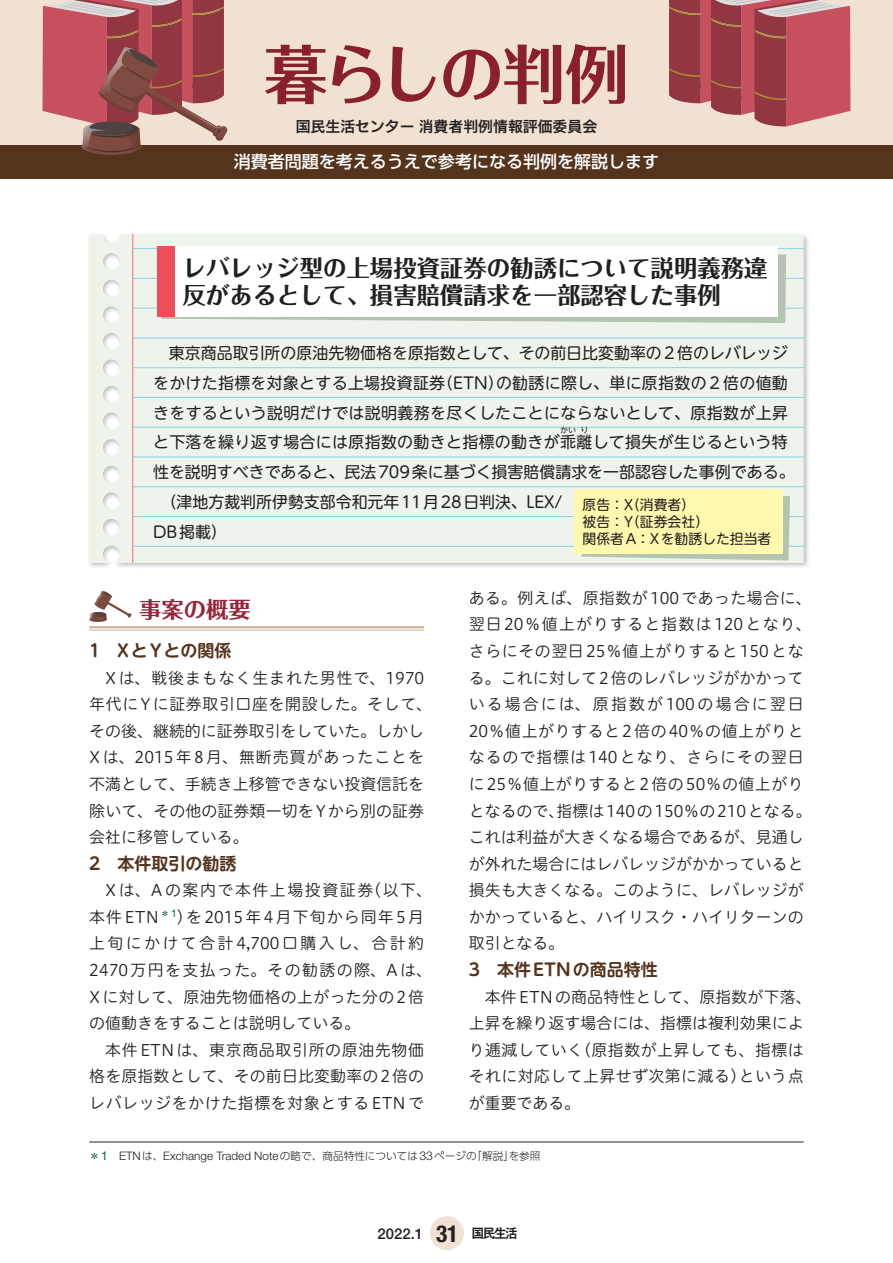
<style>
.page{position:relative;width:893px;height:1263px;background:#fff}
.page>*{position:absolute;margin:0;border:0;box-sizing:border-box;transform-origin:0 0}
.t1{font:700 63.75px "Folk Pro";letter-spacing:-.055em;color:#8a202b}
.t2{font:700 23.4px/26.5px "Folk Pro";color:#231f20}
.t3{font:700 22.35px "Folk Pro";color:#97253b}
.t4{font:500 16.95px "UD Shin Go Pro";color:#fff}
.t5{font:700 16.95px "UD Shin M Go Pro De";color:#55341d}
.t6{font:700 16.95px "UD Shin M Go Pro De";letter-spacing:.065em;color:#55341d}
.t7{font:15.9px/26.5px "Hiragino UD Sans R Std N W3";letter-spacing:.02em;color:#231f20}
.t8{font:15.9px/29.7px "UD Shin M Go Pro";color:#231f20;text-align:justify}
.t9{font:15.9px/26.5px "Hiragino UD Sans R Std N W3";letter-spacing:.085em;color:#231f20}
.t10{font:14.85px "Hiragino UD Sans F Std W6";color:#231f20}
.t11{font:500 14.85px "Helvetica Neue LT Std";color:#231f20}
.t12{font:13.8px/17px "UD Shin M Go Pro";color:#231f20}
.t13{font:300 10.65px "UD Shin Go Pro";color:#231f20}
.t14{font:7.95px "UD Shin M Go Pro";color:#231f20}
.s1{font-weight:400;color:#026442}
.s2{font-family:"Helvetica Neue LT Std";font-weight:400;font-size:12.15px;color:#026442}
.s3{font-family:"Helvetica Neue LT Std";font-size:11.7px}
.s4{font-family:"Helvetica Neue LT Std";font-size:12.15px}
.s5{font-weight:700;font-stretch:condensed;font-size:23.4px}
.s6{font-family:"Gothic MB101 Pro De";font-weight:700;font-size:12.75px}
</style>
<div class="page">
<div style="left:0;top:0;width:893px;height:179px;background:#f0e1d3"></div>
<div style="left:0;top:145px;width:893px;height:34px;background:#55341d"></div>
<svg style="left:669px;top:0;width:181px;height:127px;background:#b55a62"></svg>
<svg style="left:43px;top:0;width:185px;height:155px"></svg>
<div style="left:430px;top:1216px;width:34px;height:34px;background:#f0e1d3;border-radius:50%"></div>
<svg style="left:89px;top:590px;width:43px;height:32px"></svg>
<hr style="left:89px;top:626px;width:335px;height:2px;background:#cdaf97">
<hr style="left:89px;top:630px;width:335px;height:1px;background:#cdaf97">
<div style="left:87px;top:232px;width:723px;height:337px;background:#231f20;opacity:.3"></div>
<div style="left:89px;top:235px;width:715px;height:327px;background:#eef3ec"></div>
<hr style="left:133px;top:248px;width:671px;height:1px;background:#84d4ee">
<hr style="left:133px;top:278px;width:671px;height:1px;background:#84d4ee">
<hr style="left:133px;top:308px;width:671px;height:1px;background:#84d4ee">
<hr style="left:133px;top:337px;width:671px;height:1px;background:#84d4ee">
<hr style="left:133px;top:367px;width:671px;height:1px;background:#84d4ee">
<hr style="left:133px;top:397px;width:671px;height:1px;background:#84d4ee">
<hr style="left:133px;top:427px;width:671px;height:1px;background:#84d4ee">
<hr style="left:133px;top:456px;width:671px;height:1px;background:#84d4ee">
<hr style="left:133px;top:486px;width:671px;height:1px;background:#84d4ee">
<hr style="left:133px;top:516px;width:671px;height:1px;background:#84d4ee">
<hr style="left:133px;top:546px;width:671px;height:1px;background:#84d4ee">
<hr style="left:132px;top:235px;width:1px;height:327px;background:#f49092">
<svg style="left:582px;top:492px;width:208px;height:68px;background:#c2cfbd"></svg>
<div style="left:574px;top:489px;width:208px;height:65px;background:#fff8ae"></div>
<svg style="left:161px;top:251px;width:625px;height:72px;background:#c5d2c3"></svg>
<div style="left:157px;top:247px;width:621px;height:70px;background:#fff"></div>
<div style="left:157px;top:247px;width:17px;height:70px;background:#ef4d58"></div>
<hr style="left:89px;top:1142px;width:715px;height:1px;background:#231f20">
<h1 class="t1" style="left:264px;top:20px;width:367px">暮らしの判例</h1>
<p class="t10" style="left:296px;top:115px;width:303px">国民生活センター 消費者判例情報評価委員会</p>
<p class="t4" style="left:234px;top:148px;width:427px">消費者問題を考えるうえで参考になる判例を解説します</p>
<h2 class="t2" style="left:183px;top:252px;width:586px">レバレッジ型の上場投資証券の勧誘について説明義務違反があるとして、損害賠償請求を一部認容した事例</h2>
<p class="t8" style="left:153px;top:337px;width:636px;text-indent:16px">東京商品取引所の原油先物価格を原指数として、その前日比変動率の２倍のレバレッジをかけた指標を対象とする上場投資証券（ETN）の勧誘に際し、単に原指数の２倍の値動きをするという説明だけでは説明義務を尽くしたことにならないとして、原指数が上昇と下落を繰り返す場合には原指数の動きと指標の動きが乖離して損失が生じるという特</p>
<p class="t14" style="left:560px;top:424px;width:17px">かい</p>
<p class="t14" style="left:580px;top:424px;width:9px">り</p>
<p class="t8" style="left:153px;top:456px;width:643px">性を説明すべきであると、民法709条に基づく損害賠償請求を一部認容した事例である。</p>
<p class="t8" style="left:161px;top:486px;width:403px">（津地方裁判所伊勢支部令和元年11月28日判決、LEX/</p>
<p class="t8" style="left:153px;top:516px;width:75px">DB掲載）</p>
<p class="t12" style="left:583px;top:495px;width:190px">原告：X（消費者）<br>被告：Y（証券会社）<br>関係者A：Xを勧誘した担当者</p>
<h3 class="t3" style="left:139px;top:591px;width:113px">事案の概要</h3>
<p class="t7" style="left:469px;top:584px;width:344px">ある。例えば、原指数が100であった場合に、翌日20％値上がりすると指数は120となり、さらにその翌日25％値上がりすると150となる。これに対して 2倍のレバレッジがかかっている場合には、原指数が100の場合に翌日<br>20％値上がりすると2倍の40％の値上がりとなるので指標は140となり、さらにその翌日に25％値上がりすると2倍の50％の値上がりとなるので、指標は140の150％の210となる。これは利益が大きくなる場合であるが、見通しが外れた場合にはレバレッジがかかっていると損失も大きくなる。このように、レバレッジがかかっていると、ハイリスク・ハイリターンの取引となる。</p>
<p class="t5" style="left:469px;top:956px;width:191px">3　本件ETNの商品特性</p>
<p class="t7" style="left:469px;top:982px;width:344px;text-indent:16px">本件ETNの商品特性として、原指数が下落、上昇を繰り返す場合には、指標は複利効果により逓減していく（原指数が上昇しても、指標はそれに対応して上昇せず次第に減る）という点が重要である。</p>
<p class="t6" style="left:89px;top:637px;width:144px">1　XとYとの関係</p>
<p class="t7" style="left:89px;top:663px;width:344px;text-indent:16px">Xは、戦後まもなく生まれた男性で、1970年代にYに証券取引口座を開設した。そして、その後、継続的に証券取引をしていた。しかし<br>Xは、2015年8月、無断売買があったことを不満として、手続き上移管できない投資信託を除いて、その他の証券類一切を Yから別の証券会社に移管している。</p>
<p class="t5" style="left:89px;top:850px;width:149px">2　本件取引の勧誘</p>
<p class="t9" style="left:89px;top:876px;width:344px;text-indent:16px">Xは、Aの案内で本件上場投資証券（以下、本件ETN<sup>＊</sup><sup>1</sup>）を2015年4月下旬から同年5月上旬にかけて合計4,700口購入し、合計約<br>2470万円を支払った。その勧誘の際、Aは、<br>Xに対して、原油先物価格の上がった分の 2倍の値動きをすることは説明している。</p>
<p class="t7" style="left:89px;top:1035px;width:336px;text-align:justify;text-indent:16px">本件ETNは、東京商品取引所の原油先物価格を原指数として、その前日比変動率の 2倍のレバレッジをかけた指標を対象とするETNで</p>
<p class="t13" style="left:89px;top:1147px;width:453px"><span class="s1">＊</span><span class="s2">1</span> <span class="s3">ETN</span>は、<span class="s3">Exchange Traded Note</span>の略で、商品特性については<span class="s4">33</span>ページの「解説」を参照</p>
<p class="t11" style="left:378px;top:1224px;width:142px">2022.1 <span class="s5">31</span> <span class="s6">国民生活</span></p>
</div>
